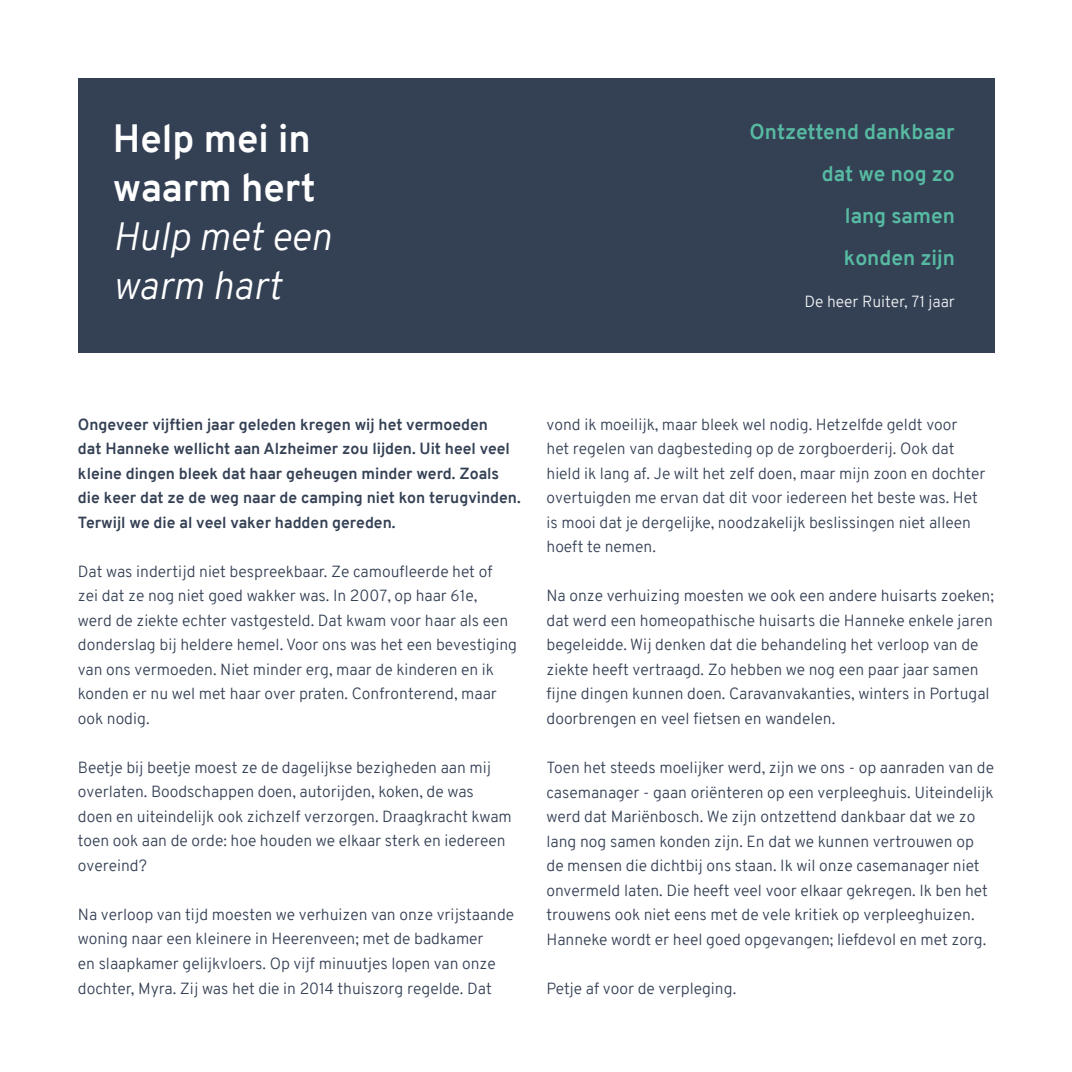
<style>
.page{position:relative;width:1072px;height:1072px;background:#fff}
.page>*{position:absolute;margin:0;border:0;box-sizing:border-box;transform-origin:0 0}
.t1{font:700 38.5px/49px "Overpass";color:#fff}
.t2{font:italic 300 38.5px/49px "Overpass";color:#fff}
.t3{font:700 21px/42px "Overpass";color:#57baa2;text-align:right}
.t4{font:300 15.75px/24.5px "Overpass";color:#344054}
.t5{font:700 15.75px/24.5px "Overpass";color:#344054}
.t6{font:300 15.75px "Overpass";color:#f1f4f6}
</style>
<div class="page">
<div style="left:78px;top:78px;width:916px;height:274px;background:#344054"></div>
<h1 class="t1" style="left:113px;top:114px;width:204px">Help mei in waarm hert</h1>
<h1 class="t2" style="left:113px;top:212px;width:220px">Hulp met een warm hart</h1>
<h2 class="t3" style="left:749px;top:111px;width:207px">Ontzettend dankbaar dat we nog zo<br>lang samen<br>konden zijn</h2>
<p class="t6" style="left:804px;top:290px;width:152px">De heer Ruiter, 71 jaar</p>
<p class="t5" style="left:78px;top:412px;width:444px">Ongeveer vijftien jaar geleden kregen wij het vermoeden<br>dat Hanneke wellicht aan Alzheimer zou lijden. Uit heel veel kleine dingen bleek dat haar geheugen minder werd. Zoals die keer dat ze de weg naar de camping niet kon terugvinden.<br>Terwijl we die al veel vaker hadden gereden.</p>
<p class="t4" style="left:78px;top:559px;width:440px">Dat was indertijd niet bespreekbaar. Ze camoufleerde het of<br>zei dat ze nog niet goed wakker was. In 2007, op haar 61e,<br>werd de ziekte echter vastgesteld. Dat kwam voor haar als een donderslag bij heldere hemel. Voor ons was het een bevestiging van ons vermoeden. Niet minder erg, maar de kinderen en ik konden er nu wel met haar over praten. Confronterend, maar ook nodig.</p>
<p class="t4" style="left:78px;top:755px;width:435px">Beetje bij beetje moest ze de dagelijkse bezigheden aan mij overlaten. Boodschappen doen, autorijden, koken, de was doen en uiteindelijk ook zichzelf verzorgen. Draagkracht kwam toen ook aan de orde: hoe houden we elkaar sterk en iedereen overeind?</p>
<p class="t4" style="left:78px;top:902px;width:438px">Na verloop van tijd moesten we verhuizen van onze vrijstaande woning naar een kleinere in Heerenveen; met de badkamer<br>en slaapkamer gelijkvloers. Op vijf minuutjes lopen van onze dochter, Myra. Zij was het die in 2014 thuiszorg regelde. Dat</p>
<p class="t4" style="left:546px;top:412px;width:440px">vond ik moeilijk, maar bleek wel nodig. Hetzelfde geldt voor<br>het regelen van dagbesteding op de zorgboerderij. Ook dat hield ik lang af. Je wilt het zelf doen, maar mijn zoon en dochter overtuigden me ervan dat dit voor iedereen het beste was. Het is mooi dat je dergelijke, noodzakelijk beslissingen niet alleen hoeft te nemen.</p>
<p class="t4" style="left:546px;top:583px;width:449px">Na onze verhuizing moesten we ook een andere huisarts zoeken; dat werd een homeopathische huisarts die Hanneke enkele jaren begeleidde. Wij denken dat die behandeling het verloop van de ziekte heeft vertraagd. Zo hebben we nog een paar jaar samen fijne dingen kunnen doen. Caravanvakanties, winters in Portugal doorbrengen en veel fietsen en wandelen.</p>
<p class="t4" style="left:546px;top:755px;width:449px">Toen het steeds moelijker werd, zijn we ons - op aanraden van de casemanager - gaan oriënteren op een verpleeghuis. Uiteindelijk werd dat Mariënbosch. We zijn ontzettend dankbaar dat we zo lang nog samen konden zijn. En dat we kunnen vertrouwen op de mensen die dichtbij ons staan. Ik wil onze casemanager niet onvermeld laten. Die heeft veel voor elkaar gekregen. Ik ben het trouwens ook niet eens met de vele kritiek op verpleeghuizen.<br>Hanneke wordt er heel goed opgevangen; liefdevol en met zorg.</p>
<p class="t4" style="left:546px;top:976px;width:191px">Petje af voor de verpleging.</p>
</div>
